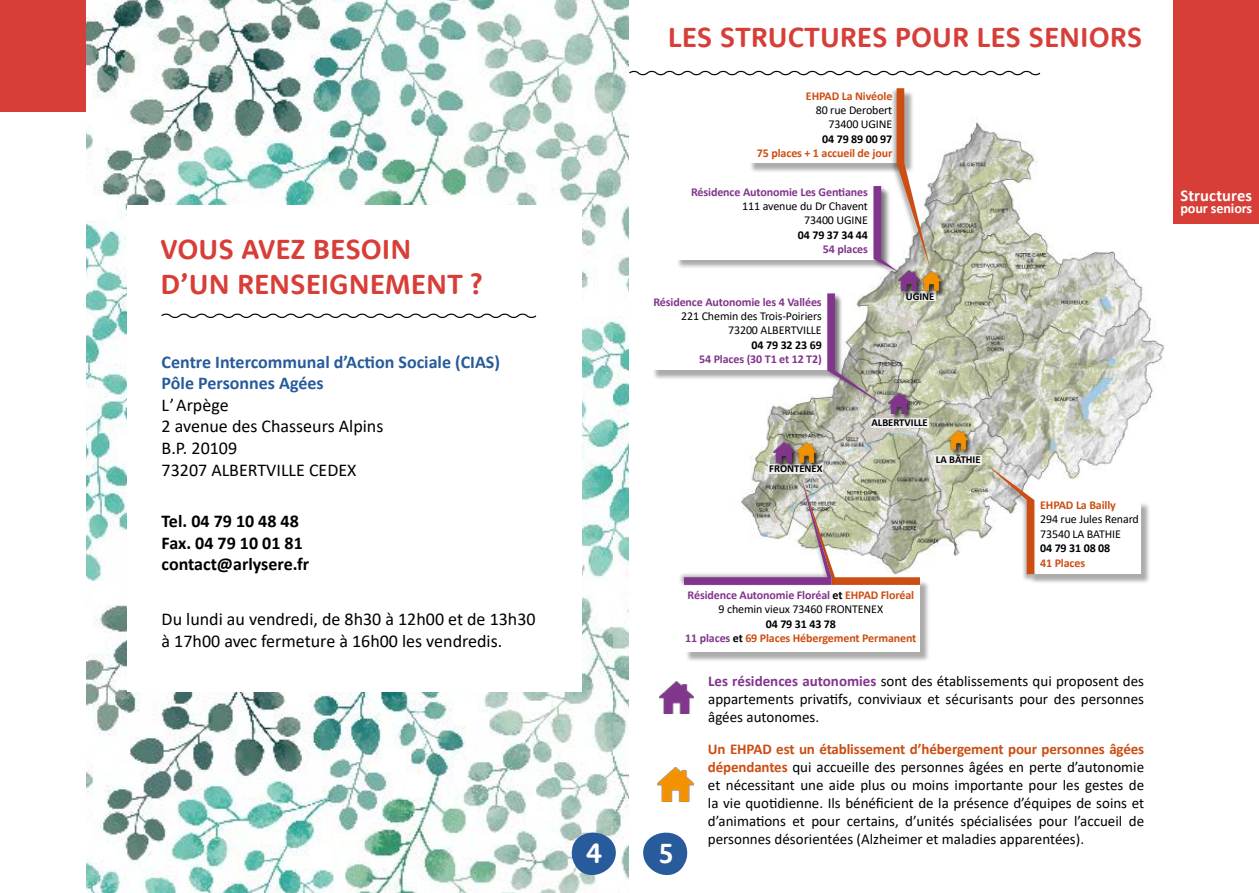
<style>
.page{position:relative;width:1259px;height:893px;background:#fff}
.page>*{position:absolute;margin:0;border:0;box-sizing:border-box;transform-origin:0 0}
.t1{font:700 28.5px/34.5px "Rooney Sans";color:#d83e38}
.t2{font:700 28.5px "Rooney Sans";color:#fff}
.t3{font:18px/21.6px "Calibri";color:#000}
.t4{font:700 18px/21.6px "Calibri";color:#275b9b}
.t5{font:700 18px/21.6px "Calibri";color:#000}
.t6{font:700 16.5px "Calibri";letter-spacing:.01em;color:#fff}
.t7{font:15px/18px "Calibri";color:#000;text-align:justify}
.t8{font:700 14.25px "Calibri";letter-spacing:-.01em;color:#fff}
.t9{font:12px/14.4px "Calibri";letter-spacing:-.01em;color:#000;text-align:right}
.t10{font:700 12px/14.4px "Calibri";letter-spacing:-.01em;color:#cc4e12;text-align:center}
.t11{font:700 12px "Calibri";letter-spacing:-.01em;color:#82358c}
.t12{font:700 12px "Calibri";letter-spacing:-.01em;color:#000}
.t13{font:700 10.65px "Calibri";color:#000}
.s1{font-weight:700;color:#82358c}
.s2{font-weight:700}
.s3{font-weight:700;color:#cc4e12}
.s4{color:#000}
.s5{color:#82358c}
</style>
<div class="page">
<img style="left:85px;top:0;width:528px;height:893px">
<img style="left:613px;top:0;width:16px;height:881px">
<div style="left:128px;top:205px;width:453px;height:487px;background:#fff"></div>
<svg style="left:161px;top:313px;width:376px;height:5px"></svg>
<div style="left:0;top:0;width:85px;height:112px;background:#d83e38"></div>
<svg style="left:569px;top:830px;width:48px;height:47px"></svg>
<svg style="left:628px;top:69px;width:413px;height:8px"></svg>
<img style="left:750px;top:107px;width:424px;height:449px">
<div style="left:904px;top:292px;width:32px;height:9px;background:#efefef"></div>
<div style="left:934px;top:455px;width:48px;height:9px;background:#efefef"></div>
<div style="left:870px;top:418px;width:58px;height:9px;background:#efefef"></div>
<div style="left:768px;top:464px;width:55px;height:9px;background:#efefef"></div>
<div style="left:773px;top:442px;width:28px;height:28px;background:#000;opacity:.75"></div>
<img style="left:773px;top:443px;width:21px;height:19px">
<div style="left:888px;top:393px;width:28px;height:28px;background:#000;opacity:.75"></div>
<img style="left:892px;top:394px;width:17px;height:19px">
<div style="left:898px;top:270px;width:28px;height:28px;background:#000;opacity:.75"></div>
<img style="left:898px;top:275px;width:21px;height:15px">
<div style="left:795px;top:442px;width:28px;height:27px;background:#000;opacity:.75"></div>
<img style="left:796px;top:443px;width:20px;height:19px">
<div style="left:947px;top:429px;width:28px;height:27px;background:#000;opacity:.75"></div>
<img style="left:948px;top:430px;width:20px;height:19px">
<div style="left:920px;top:270px;width:28px;height:27px;background:#000;opacity:.75"></div>
<img style="left:921px;top:271px;width:20px;height:19px">
<div style="left:749px;top:90px;width:165px;height:83px;background:#000;opacity:.33"></div>
<div style="left:747px;top:88px;width:157px;height:75px;background:#fff"></div>
<div style="left:677px;top:188px;width:214px;height:81px;background:#000;opacity:.33"></div>
<div style="left:674px;top:186px;width:207px;height:73px;background:#fff"></div>
<div style="left:653px;top:296px;width:190px;height:84px;background:#000;opacity:.33"></div>
<div style="left:651px;top:293px;width:182px;height:77px;background:#fff"></div>
<div style="left:1029px;top:502px;width:122px;height:82px;background:#000;opacity:.33"></div>
<div style="left:1027px;top:500px;width:113px;height:74px;background:#fff"></div>
<div style="left:685px;top:580px;width:245px;height:82px;background:#000;opacity:.33"></div>
<div style="left:683px;top:578px;width:237px;height:74px;background:#fff"></div>
<div style="left:872px;top:185px;width:33px;height:94px;background:#000;opacity:.33"></div>
<div style="left:890px;top:88px;width:41px;height:187px;background:#000;opacity:.33"></div>
<svg style="left:873px;top:88px;width:57px;height:185px"></svg>
<div style="left:826px;top:293px;width:66px;height:120px;background:#000;opacity:.33"></div>
<svg style="left:827px;top:293px;width:59px;height:113px"></svg>
<div style="left:679px;top:472px;width:155px;height:115px;background:#000;opacity:.33"></div>
<svg style="left:684px;top:477px;width:236px;height:108px"></svg>
<div style="left:980px;top:464px;width:56px;height:118px;background:#000;opacity:.33"></div>
<svg style="left:986px;top:464px;width:48px;height:110px"></svg>
<img style="left:659px;top:681px;width:34px;height:33px">
<img style="left:658px;top:767px;width:35px;height:34px">
<div style="left:1174px;top:0;width:85px;height:223px;background:#d83e38"></div>
<svg style="left:643px;top:832px;width:45px;height:44px"></svg>
<h1 class="t1" style="left:160px;top:231px;width:323px">VOUS AVEZ BESOIN<br>D’UN RENSEIGNEMENT ?</h1>
<p class="t4" style="left:162px;top:350px;width:340px">Centre Intercommunal d’Action Sociale (CIAS)<br>Pôle Personnes Agées</p>
<p class="t3" style="left:162px;top:393px;width:223px">L ’ Arpège<br>2 avenue des Chasseurs Alpins<br>B.P. 20109<br>73207 ALBERTVILLE CEDEX</p>
<p class="t5" style="left:162px;top:510px;width:149px">Tel. 04 79 10 48 48<br>Fax. 04 79 10 01 81 contact@arlysere.fr</p>
<p class="t3" style="left:162px;top:608px;width:375px">Du lundi au vendredi, de 8h30 à 12h00 et de 13h30 à 17h00 avec fermeture à 16h00 les vendredis.</p>
<h1 class="t2" style="left:586px;top:834px;width:18px">4</h1>
<h1 class="t1" style="left:668px;top:19px;width:476px">LES STRUCTURES POUR LES SENIORS</h1>
<p class="t10" style="left:806px;top:88px;width:88px">EHPAD La Nivéole</p>
<p class="t9" style="left:816px;top:102px;width:78px">80 rue Derobert<br>73400 UGINE</p>
<p class="t12" style="left:822px;top:130px;width:72px">04 79 89 00 97</p>
<p class="t10" style="left:757px;top:146px;width:137px">75 places + 1 accueil de jour</p>
<p class="t11" style="left:691px;top:183px;width:178px">Résidence Autonomie Les Gentianes</p>
<p class="t9" style="left:742px;top:199px;width:127px">111 avenue du Dr Chavent<br>73400 UGINE</p>
<p class="t12" style="left:798px;top:226px;width:72px">04 79 37 34 44</p>
<p class="t11" style="left:823px;top:241px;width:47px">54 places</p>
<p class="t11" style="left:653px;top:293px;width:170px">Résidence Autonomie les 4 Vallées</p>
<p class="t9" style="left:681px;top:308px;width:142px">221 Chemin des Trois-Poiriers<br>73200 ALBERTVILLE</p>
<p class="t12" style="left:751px;top:336px;width:72px">04 79 32 23 69</p>
<p class="t11" style="left:699px;top:351px;width:124px">54 Places (30 T1 et 12 T2)</p>
<p class="t13" style="left:906px;top:289px;width:30px">UGINE</p>
<h1 class="t2" style="left:659px;top:834px;width:16px">5</h1>
<p class="t13" style="left:769px;top:461px;width:55px">FRONTENEX</p>
<p class="t13" style="left:871px;top:415px;width:58px">ALBERTVILLE</p>
<p class="t13" style="left:936px;top:452px;width:46px">LA BÂTHIE</p>
<p class="t9" style="left:687px;top:587px;width:228px;text-align:center"><span class="s1">Résidence Autonomie Floréal</span> <span class="s2">et</span> <span class="s3">EHPAD Floréal<br></span>9 chemin vieux 73460 FRONTENEX</p>
<p class="t10" style="left:685px;top:616px;width:233px"><span class="s4">04 79 31 43 78<br></span><span class="s5">11 places</span> <span class="s4">et</span> 69 Places Hébergement Permanent</p>
<p class="t10" style="left:1040px;top:498px;width:77px">EHPAD La Bailly</p>
<p class="t9" style="left:1040px;top:512px;width:100px;text-align:left">294 rue Jules Renard<br>73540 LA BATHIE</p>
<p class="t12" style="left:1040px;top:540px;width:72px">04 79 31 08 08</p>
<p class="t10" style="left:1040px;top:555px;width:47px">41 Places</p>
<p class="t7" style="left:708px;top:672px;width:437px"><span class="s1">Les résidences autonomies</span> sont des établissements qui proposent des appartements privatifs, conviviaux et sécurisants pour des personnes âgées autonomes.</p>
<p class="t7" style="left:708px;top:739px;width:438px"><span class="s3">Un EHPAD est un établissement d’hébergement pour personnes âgées dépendantes</span> qui accueille des personnes âgées en perte d’autonomie et nécessitant une aide plus ou moins importante pour les gestes de la vie quotidienne. Ils bénéficient de la présence d’équipes de soins et d’animations et pour certains, d’unités spécialisées pour l’accueil de personnes désorientées (Alzheimer et maladies apparentées).</p>
<p class="t6" style="left:1180px;top:184px;width:73px">Structures</p>
<p class="t8" style="left:1180px;top:199px;width:73px">pour seniors</p>
</div>
